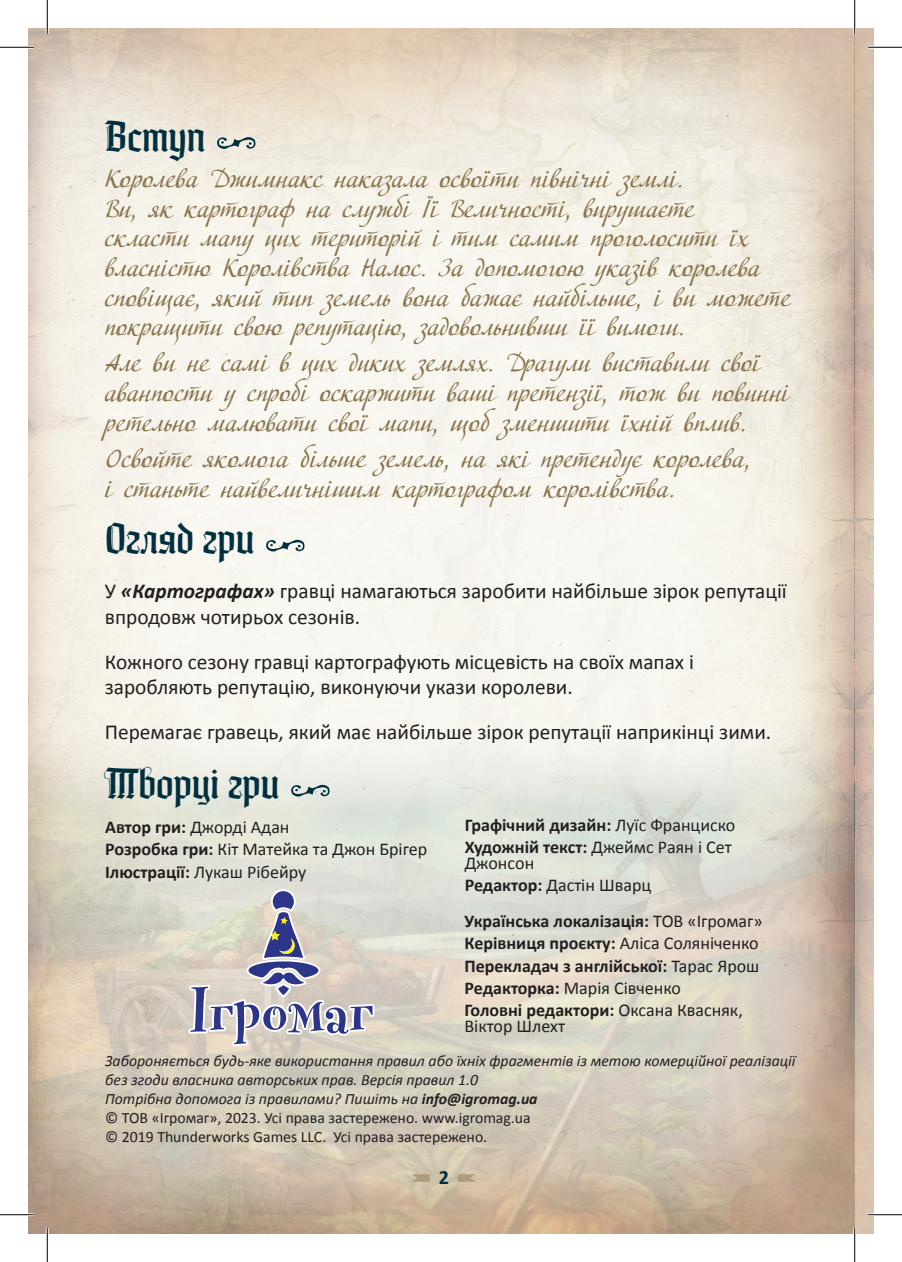
<style>
.page{position:relative;width:902px;height:1262px;background:#fff}
.page>*{position:absolute;margin:0;border:0;box-sizing:border-box;transform-origin:0 0}
.t1{font:40.5px "Moyenage 23";color:#00303f}
.t2{font:24.75px/29.7px "Adventure";color:#88724a}
.t3{font:21.38px/25.7px "Calibri";color:#231f20}
.t4{font:20.25px "Sheldon Pictures";color:#ad9c7e}
.t5{font:18px/15.8px "Calibri";color:#231f20}
.t6{font:700 18px "Calibri";color:#231f20}
.t7{font:italic 15.75px/18.9px "Calibri";color:#231f20}
.s1{font-weight:700;font-style:italic}
.s2{font-weight:700}
.s3{font-weight:400}
.s4{font-style:normal}
.s5{font-family:"Calibri";font-weight:700;color:#00303f}
</style>
<div class="page">
<img style="left:28px;top:28px;width:845px;height:1206px">
<svg style="left:188px;top:889px;width:186px;height:157px;background:#c4c1c3"></svg>
<hr style="left:0;top:46px;width:34px;height:3px;background:#fff">
<hr style="left:868px;top:46px;width:33px;height:3px;background:#fff">
<hr style="left:0;top:1213px;width:34px;height:3px;background:#fff">
<hr style="left:868px;top:1213px;width:33px;height:3px;background:#fff">
<hr style="left:46px;top:0;width:3px;height:34px;background:#fff">
<hr style="left:46px;top:1228px;width:3px;height:34px;background:#fff">
<hr style="left:853px;top:0;width:2px;height:34px;background:#fff">
<hr style="left:853px;top:1228px;width:2px;height:34px;background:#fff">
<hr style="left:0;top:47px;width:34px;height:1px;background:#000">
<hr style="left:868px;top:47px;width:33px;height:1px;background:#000">
<hr style="left:0;top:1214px;width:34px;height:1px;background:#000">
<hr style="left:868px;top:1214px;width:33px;height:1px;background:#000">
<hr style="left:47px;top:0;width:1px;height:34px;background:#000">
<hr style="left:47px;top:1228px;width:1px;height:34px;background:#000">
<hr style="left:854px;top:0;width:1px;height:34px;background:#000">
<hr style="left:854px;top:1228px;width:1px;height:34px;background:#000">
<svg style="left:291px;top:785px;width:38px;height:11px"></svg>
<p class="t1" style="left:105px;top:113px;width:153px">Вступ ❖</p>
<p class="t2" style="left:105px;top:195px;width:687px">Ви, як картограф на службі Її Величності, вирушаєте<br>скласти мапу цих територій і тим самим проголосити їх власністю Королівства Налос. За допомогою указів королева сповіщає, який тип земель вона бажає найбільше, і ви можете покращити свою репутацію, задовольнивши її вимоги.</p>
<p class="t2" style="left:105px;top:350px;width:685px">Але ви не самі в цих диких землях. Драгули виставили свої аванпости у спробі оскаржити ваші претензії, тож ви повинні ретельно малювати свої мапи, щоб зменшити їхній вплив.</p>
<p class="t2" style="left:105px;top:446px;width:646px">Освойте якомога більше земель, на які претендує королева, і станьте найвеличнішим картографом королівства.</p>
<p class="t1" style="left:105px;top:516px;width:202px">Огляд гри ❖</p>
<p class="t3" style="left:105px;top:577px;width:683px">У <span class="s1">«Картографах»</span> гравці намагаються заробити найбільше зірок репутації впродовж чотирьох сезонів.</p>
<p class="t3" style="left:105px;top:648px;width:590px">Кожного сезону гравці картографують місцевість на своїх мапах і заробляють репутацію, виконуючи укази королеви.</p>
<p class="t3" style="left:105px;top:718px;width:668px">Перемагає гравець, який має найбільше зірок репутації наприкінці зими.</p>
<p class="t1" style="left:105px;top:761px;width:176px">Творці гри</p>
<p class="t5" style="left:105px;top:818px;width:186px"><span class="s2">Автор гри:</span> Джорді Адан</p>
<p class="t5" style="left:105px;top:841px;width:323px"><span class="s2">Розробка гри:</span> Кіт Матейка та Джон Брігер</p>
<p class="t5" style="left:105px;top:863px;width:203px"><span class="s2">Ілюстрації:</span> Лукаш Рібейру</p>
<p class="t2" style="left:105px;top:166px;width:579px">Королева Джимнакс наказала освоїти північні землі.</p>
<p class="t6" style="left:464px;top:813px;width:272px">Графічний дизайн: <span class="s3">Луїс Франциско</span></p>
<p class="t5" style="left:464px;top:838px;width:268px"><span class="s2">Художній текст:</span> Джеймс Раян і Сет<br>Джонсон</p>
<p class="t5" style="left:464px;top:876px;width:188px"><span class="s2">Редактор:</span> Дастін Шварц</p>
<p class="t6" style="left:464px;top:910px;width:299px">Українська локалізація: <span class="s3">ТОВ «Ігромаг»</span></p>
<p class="t6" style="left:464px;top:932px;width:296px">Керівниця проєкту: <span class="s3">Аліса Соляніченко</span></p>
<p class="t6" style="left:464px;top:954px;width:296px">Перекладач з англійської: <span class="s3">Тарас Ярош</span></p>
<p class="t5" style="left:464px;top:979px;width:218px"><span class="s2">Редакторка:</span> Марія Сівченко</p>
<p class="t5" style="left:464px;top:1001px;width:280px"><span class="s2">Головні редактори:</span> Оксана Квасняк,<br>Віктор Шлехт</p>
<p class="t7" style="left:105px;top:1050px;width:691px">Забороняється будь-яке використання правил або їхніх фрагментів із метою комерційної реалізації без згоди власника авторських прав. Версія правил 1.0<br>Потрібна допомога із правилами? Пишіть на <span class="s2">info@igromag.ua<br></span><span class="s4">© ТОВ «Ігромаг», 2023. Усі права застережено. www.igromag.ua<br>© 2019 Thunderworks Games LLC. Усі права застережено.</span></p>
<p class="t4" style="left:412px;top:1167px;width:65px">- <span class="s5">2</span> ,</p>
</div>
